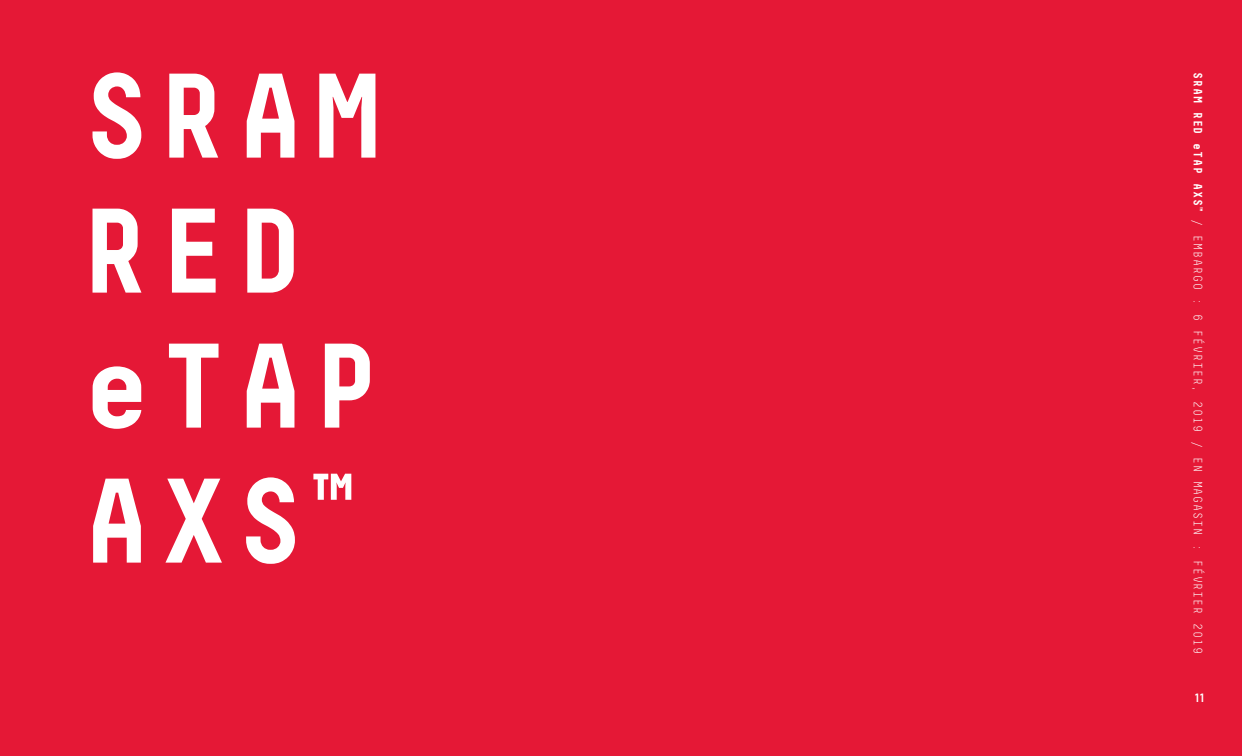
<style>
.page{position:relative;width:1242px;height:756px;background:#e51836}
.page>*{position:absolute;margin:0;border:0;box-sizing:border-box;transform-origin:0 0}
.Headline_2_BLK{font:700 120px/135px "Decima Mono W01";letter-spacing:.04em;color:#fff}
.t1{font:300 12px "Decima Mono W01";letter-spacing:.06em;color:#fff}
.t2{font:700 12px "Decima Nova W01";color:#fff}
.s1{font-weight:700}
</style>
<div class="page">
<p class="Headline_2_BLK" style="left:81px;top:46px;width:304px">SRAM</p>
<p class="Headline_2_BLK" style="left:81px;top:181px;width:304px">RED eTAP</p>
<p class="Headline_2_BLK" style="left:81px;top:451px;width:274px">AXS<sup>™</sup></p>
<p class="t1" style="left:1205px;top:72px;width:584px;rotate:90deg"><span class="s1">SRAM RED eTAP AXS</span><sup>™</sup> / EMBARGO : 6 FÉVRIER, 2019 / EN MAGASIN : FÉVRIER 2019</p>
<p class="t2" style="left:1195px;top:691px;width:10px">11</p>
</div>
